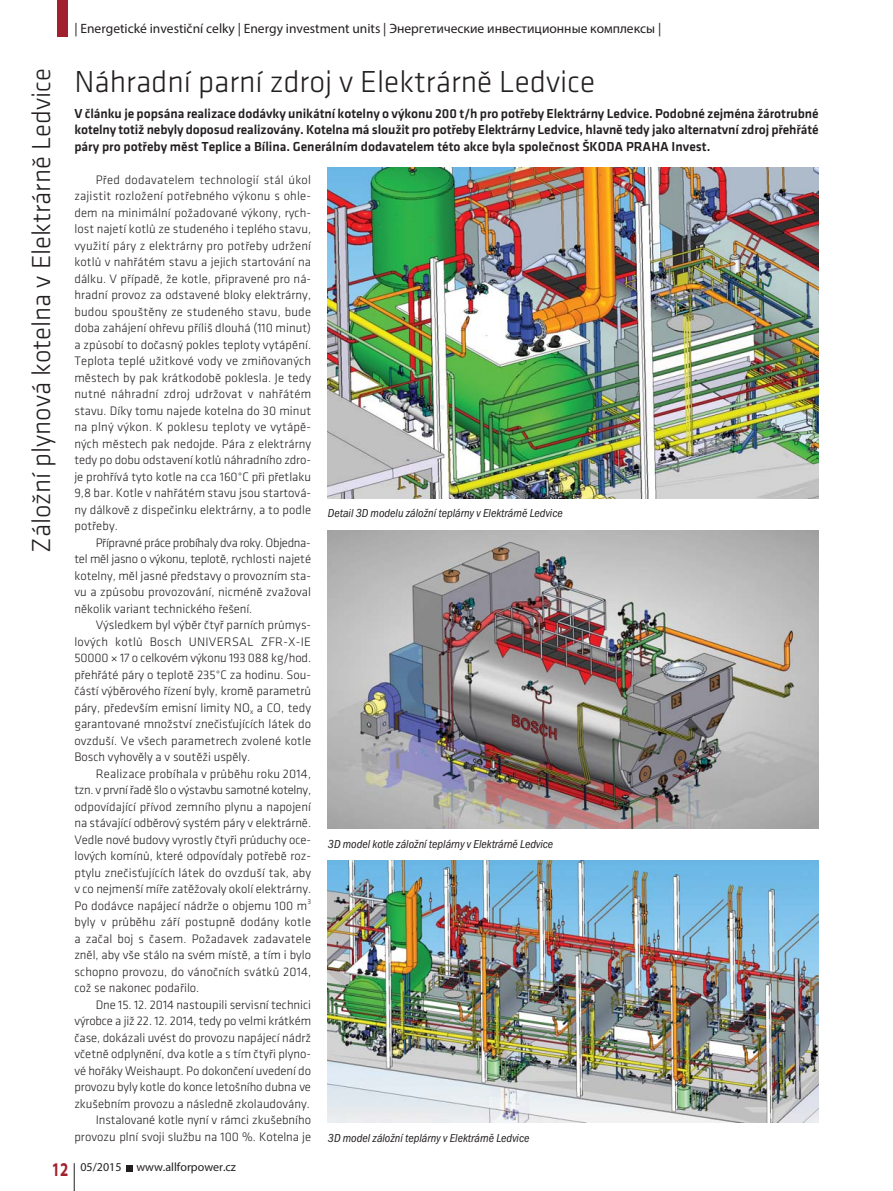
<style>
.page{position:relative;width:893px;height:1191px;background:#fff}
.page>*{position:absolute;margin:0;border:0;box-sizing:border-box;transform-origin:0 0}
.t1{font:300 31.5px "Klavika";color:#231f20}
.t2{font:300 27px "Klavika";color:#231f20}
.t3{font:700 semi-expanded 19.5px "Myriad Pro";color:#a0212d;scale:.7 1}
.t4{font:500 13.5px/16.5px "Klavika";color:#231f20;text-align:justify}
.t5{font:13.5px "Myriad Pro";color:#231f20}
.t6{font:300 12.75px/16.5px "Klavika";color:#231f20;text-align:justify}
.t7{font:12px "Franklin Got Itc TOT Boo Con Ita";color:#231f20}
.t8{font:12px "Myriad Pro";color:#231f20}
</style>
<div class="page">
<svg style="left:127px;top:1165px;width:6px;height:6px"></svg>
<svg style="left:74px;top:1163px;width:1px;height:27px"></svg>
<div style="left:57px;top:0;width:11px;height:37px;background:#a0212d"></div>
<img style="left:328px;top:167px;width:491px;height:332px">
<img style="left:328px;top:530px;width:491px;height:298px">
<img style="left:328px;top:860px;width:491px;height:263px">
<h2 class="t2" style="left:32px;top:553px;width:486px;rotate:-90deg">Záložní plynová kotelna v Elektrárně Ledvice</h2>
<p class="t5" style="left:74px;top:21px;width:588px">| Energetické investiční celky | Energy investment units | Энергетические инвестиционные комплексы |</p>
<h1 class="t1" style="left:74px;top:70px;width:522px">Náhradní parní zdroj v Elektrárně Ledvice</h1>
<p class="t4" style="left:74px;top:106px;width:746px">V článku je popsána realizace dodávky unikátní kotelny o výkonu 200 t/h pro potřeby Elektrárny Ledvice. Podobné zejména žárotrubné kotelny totiž nebyly doposud realizovány. Kotelna má sloužit pro potřeby Elektrárny Ledvice, hlavně tedy jako alternatvní zdroj přehřáté páry pro potřeby měst Teplice a Bílina. Generálním dodavatelem této akce byla společnost ŠKODA PRAHA Invest.</p>
<p class="t6" style="left:74px;top:172px;width:238px;text-indent:21px">Před dodavatelem technologií stál úkol zajistit rozložení potřebného výkonu s ohle&shy;dem na minimální požadované výkony, rych&shy;lost najetí kotlů ze studeného i teplého stavu, využití páry z elektrárny pro potřeby udržení kotlů v nahřátém stavu a jejich startování na dálku. V případě, že kotle, připravené pro ná&shy;hradní provoz za odstavené bloky elektrárny, budou spouštěny ze studeného stavu, bude doba zahájení ohřevu příliš dlouhá (110 minut) a způsobí to dočasný pokles teploty vytápění.<br>Teplota teplé užitkové vody ve zmiňovaných městech by pak krátkodobě poklesla. Je tedy nutné náhradní zdroj udržovat v nahřátém stavu. Díky tomu najede kotelna do 30 minut na plný výkon. K poklesu teploty ve vytápě&shy;ných městech pak nedojde. Pára z elektrárny tedy po dobu odstavení kotlů náhradního zdro&shy;je prohřívá tyto kotle na cca 160°C při přetlaku 9,8 bar. Kotle v nahřátém stavu jsou startová&shy;ny dálkově z dispečinku elektrárny, a to podle potřeby.</p>
<p class="t6" style="left:74px;top:535px;width:238px;text-indent:21px">Přípravné práce probíhaly dva roky. Objedna&shy;tel měl jasno o výkonu, teplotě, rychlosti najeté kotelny, měl jasné představy o provozním sta&shy;vu a způsobu provozování, nicméně zvažoval několik variant technického řešení.</p>
<p class="t6" style="left:74px;top:618px;width:238px;text-indent:21px">Výsledkem byl výběr čtyř parních průmys&shy;lových kotlů Bosch UNIVERSAL ZFR-X-IE 50000 × 17 o celkovém výkonu 193 088 kg/hod. přehřáté páry o teplotě 235°C za hodinu. Sou&shy;částí výběrového řízení byly, kromě parametrů páry, především emisní limity NO<sub>x</sub> a CO, tedy garantované množství znečisťujících látek do ovzduší. Ve všech parametrech zvolené kotle Bosch vyhověly a v soutěži uspěly.</p>
<p class="t6" style="left:74px;top:766px;width:238px;text-indent:21px">Realizace probíhala v průběhu roku 2014, tzn. v první řadě šlo o výstavbu samotné kotelny, odpovídající přívod zemního plynu a napojení na stávající odběrový systém páry v elektrárně.<br>Vedle nové budovy vyrostly čtyři průduchy oce&shy;lových komínů, které odpovídaly potřebě roz&shy;ptylu znečisťujících látek do ovzduší tak, aby v co nejmenší míře zatěžovaly okolí elektrárny.<br>Po dodávce napájecí nádrže o objemu 100 m<sup>3 </sup>byly v průběhu září postupně dodány kotle a začal boj s časem. Požadavek zadavatele zněl, aby vše stálo na svém místě, a tím i bylo schopno provozu, do vánočních svátků 2014, což se nakonec podařilo.</p>
<p class="t6" style="left:74px;top:997px;width:238px;text-align:right">Dne 15. 12. 2014 nastoupili servisní technici výrobce a již 22. 12. 2014, tedy po velmi krátkém čase, dokázali uvést do provozu napájecí nádrž včetně odplynění, dva kotle a s tím čtyři plyno&shy;vé hořáky Weishaupt. Po dokončení uvedení do provozu byly kotle do konce letošního dubna ve zkušebním provozu a následně zkolaudovány.<br>Instalované kotle nyní v rámci zkušebního provozu plní svoji službu na 100 %. Kotelna je</p>
<p class="t7" style="left:328px;top:509px;width:236px">Detail 3D modelu záložní teplárny v Elektrárně Ledvice</p>
<p class="t7" style="left:328px;top:839px;width:227px">3D model kotle záložní teplárny v Elektrárně Ledvice</p>
<p class="t7" style="left:328px;top:1133px;width:203px">3D model záložní teplárny v Elektrárně Ledvice</p>
<h3 class="t3" style="left:52px;top:1158px;width:25px">12</h3>
<p class="t8" style="left:80px;top:1159px;width:157px">05/2015 www.allforpower.cz</p>
</div>
